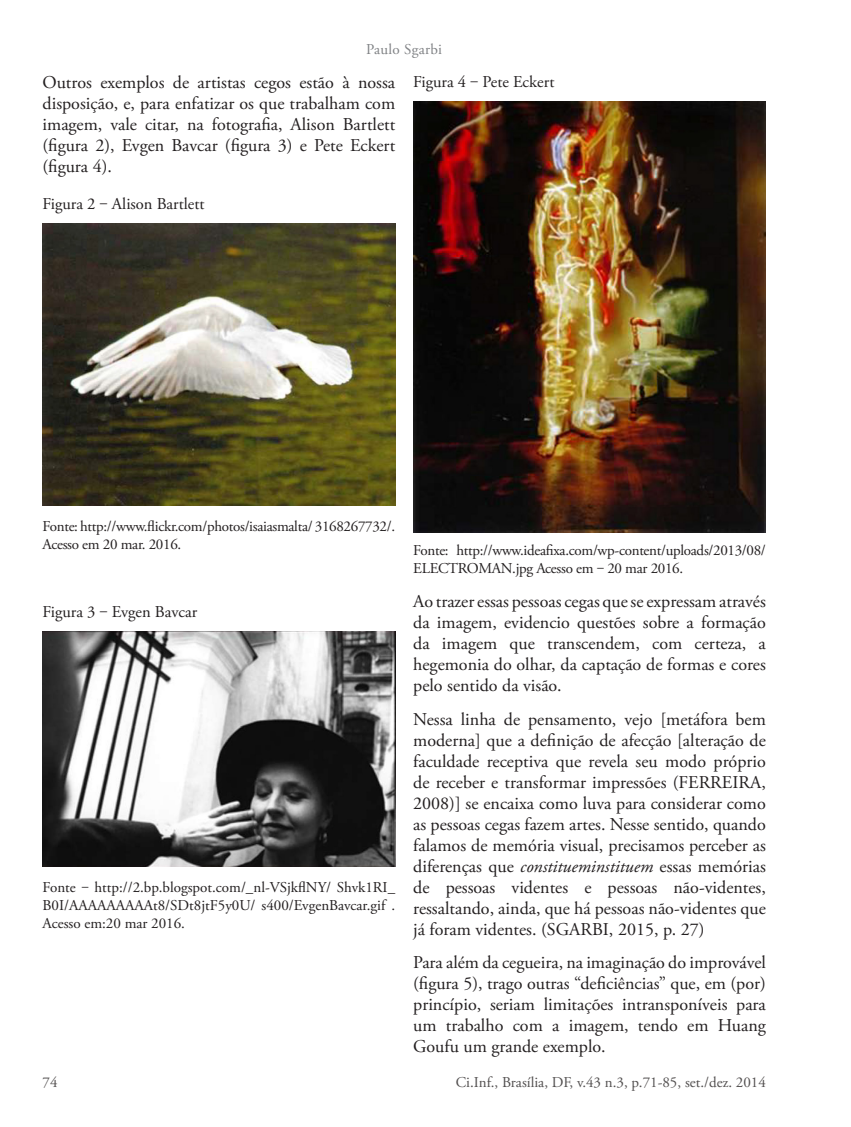
<style>
.page{position:relative;width:851px;height:1127px;background:#fff}
.page>*{position:absolute;margin:0;border:0;box-sizing:border-box;transform-origin:0 0}
.Corpo_de_Texto{font:18px/21px "Adobe Garamond Pro";color:#231f20;text-align:justify}
.Ci_Inf__Título_image{font:16.5px "Adobe Garamond Pro";color:#231f20}
.Fonte{font:15px/18px "Adobe Garamond Pro";letter-spacing:-.02em;color:#231f20}
.t1{font:15px "Adobe Garamond Pro";color:#524f4f}
.t2{font:15px "Adobe Garamond Pro";letter-spacing:.02em;color:#808285}
.s1{font-style:italic}
</style>
<div class="page">
<img style="left:42px;top:223px;width:353px;height:283px">
<img style="left:43px;top:631px;width:352px;height:235px">
<img style="left:413px;top:101px;width:352px;height:432px">
<p class="t2" style="left:366px;top:40px;width:77px">Paulo Sgarbi</p>
<p class="Corpo_de_Texto" style="left:43px;top:72px;width:354px">Outros exemplos de artistas cegos estão à nossa disposição, e, para enfatizar os que trabalham com imagem, vale citar, na fotografia, Alison Bartlett (figura 2), Evgen Bavcar (figura 3) e Pete Eckert (figura 4).</p>
<p class="Ci_Inf__Título_image" style="left:43px;top:194px;width:163px">Figura 2 ‒ Alison Bartlett</p>
<p class="Ci_Inf__Título_image" style="left:413px;top:71px;width:143px">Figura 4 ‒ Pete Eckert</p>
<p class="Fonte" style="left:43px;top:518px;width:354px">Fonte: http://www.flickr.com/photos/isaiasmalta/ 3168267732/.<br>Acesso em 20 mar. 2016.</p>
<p class="Ci_Inf__Título_image" style="left:43px;top:602px;width:156px">Figura 3 ‒ Evgen Bavcar</p>
<p class="Fonte" style="left:43px;top:878px;width:354px;text-align:justify">Fonte ‒ http://2.bp.blogspot.com/_nl-VSjkflNY/ Shvk1RI_ B0I/AAAAAAAAAt8/SDt8jtF5y0U/ s400/EvgenBavcar.gif .<br>Acesso em:20 mar 2016.</p>
<p class="Fonte" style="left:413px;top:542px;width:354px">Fonte: http://www.ideafixa.com/wp-content/uploads/2013/08/<br>ELECTROMAN.jpg Acesso em ‒ 20 mar 2016.</p>
<p class="Corpo_de_Texto" style="left:413px;top:591px;width:354px">Ao trazer essas pessoas cegas que se expressam através da imagem, evidencio questões sobre a formação da imagem que transcendem, com certeza, a hegemonia do olhar, da captação de formas e cores pelo sentido da visão.</p>
<p class="Corpo_de_Texto" style="left:413px;top:709px;width:354px">Nessa linha de pensamento, vejo [metáfora bem moderna] que a definição de afecção [alteração de faculdade receptiva que revela seu modo próprio de receber e transformar impressões (FERREIRA, 2008)] se encaixa como luva para considerar como as pessoas cegas fazem artes. Nesse sentido, quando falamos de memória visual, precisamos perceber as diferenças que <span class="s1">constitueminstituem</span> essas memórias de pessoas videntes e pessoas não-videntes, ressaltando, ainda, que há pessoas não-videntes que já foram videntes. (SGARBI, 2015, p. 27)</p>
<p class="Corpo_de_Texto" style="left:413px;top:953px;width:354px">Para além da cegueira, na imaginação do improvável (figura 5), trago outras “deficiências” que, em (por) princípio, seriam limitações intransponíveis para um trabalho com a imagem, tendo em Huang Goufu um grande exemplo.</p>
<p class="t1" style="left:43px;top:1073px;width:16px">74</p>
<p class="t1" style="left:456px;top:1073px;width:311px">Ci.Inf., Brasília, DF, v.43 n.3, p.71-85, set./dez. 2014</p>
</div>
